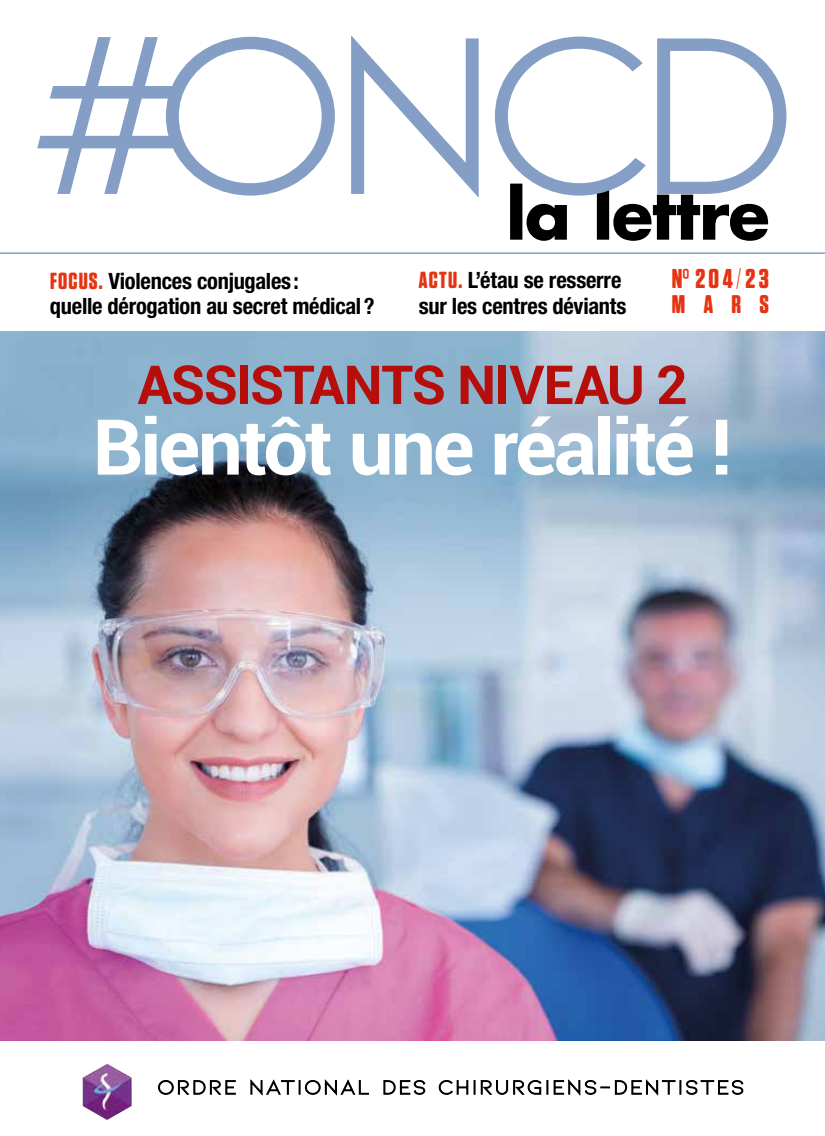
<style>
.page{position:relative;width:825px;height:1136px;background:#fff}
.page>*{position:absolute;margin:0;border:0;box-sizing:border-box;transform-origin:0 0}
.t1{font:700 77.1px "Roboto";letter-spacing:-.035em;color:#fff}
.t2{font:700 53.85px "Roboto";letter-spacing:-.025em;color:#b50e0b}
.t3{font:700 27.15px "Tungsten Rounded";color:#e63312}
.t4{font:700 25.5px "Tungsten Rounded";color:#e63312}
.t5{font:700 condensed 22.5px/25.5px "Helvetica Neue LT Std";letter-spacing:-.01em;color:#000}
.s1{font-family:"Tungsten Rounded";font-stretch:normal;font-size:23.25px;color:#e63312}
.s2{font-weight:500}
.s3{font-weight:300}
</style>
<div class="page">
<hr style="left:0;top:252px;width:825px;height:2px;background:#849ec5">
<svg style="left:510px;top:200px;width:258px;height:41px"></svg>
<svg style="left:37px;top:37px;width:128px;height:157px"></svg>
<svg style="left:165px;top:35px;width:622px;height:165px"></svg>
<img style="left:83px;top:1063px;width:49px;height:56px">
<svg style="left:158px;top:1079px;width:585px;height:15px"></svg>
<img style="left:0;top:332px;width:825px;height:707px">
<p class="t5" style="left:50px;top:268px;width:326px"><span class="s1">FOCUS.</span> Violences conjugales:<br>quelle dérogation au secret médical?</p>
<p class="t5" style="left:419px;top:267px;width:209px"><span class="s1">ACTU.</span> L’étau se resserre sur les centres déviants</p>
<p class="t3" style="left:672px;top:264px;width:98px">N<span class="s2">°</span>204<span class="s3">/</span>23</p>
<p class="t4" style="left:672px;top:290px;width:98px">MARS</p>
<h2 class="t2" style="left:137px;top:347px;width:552px">ASSISTANTS NIVEAU 2</h2>
<h1 class="t1" style="left:93px;top:392px;width:641px">Bientôt une réalité !</h1>
</div>
